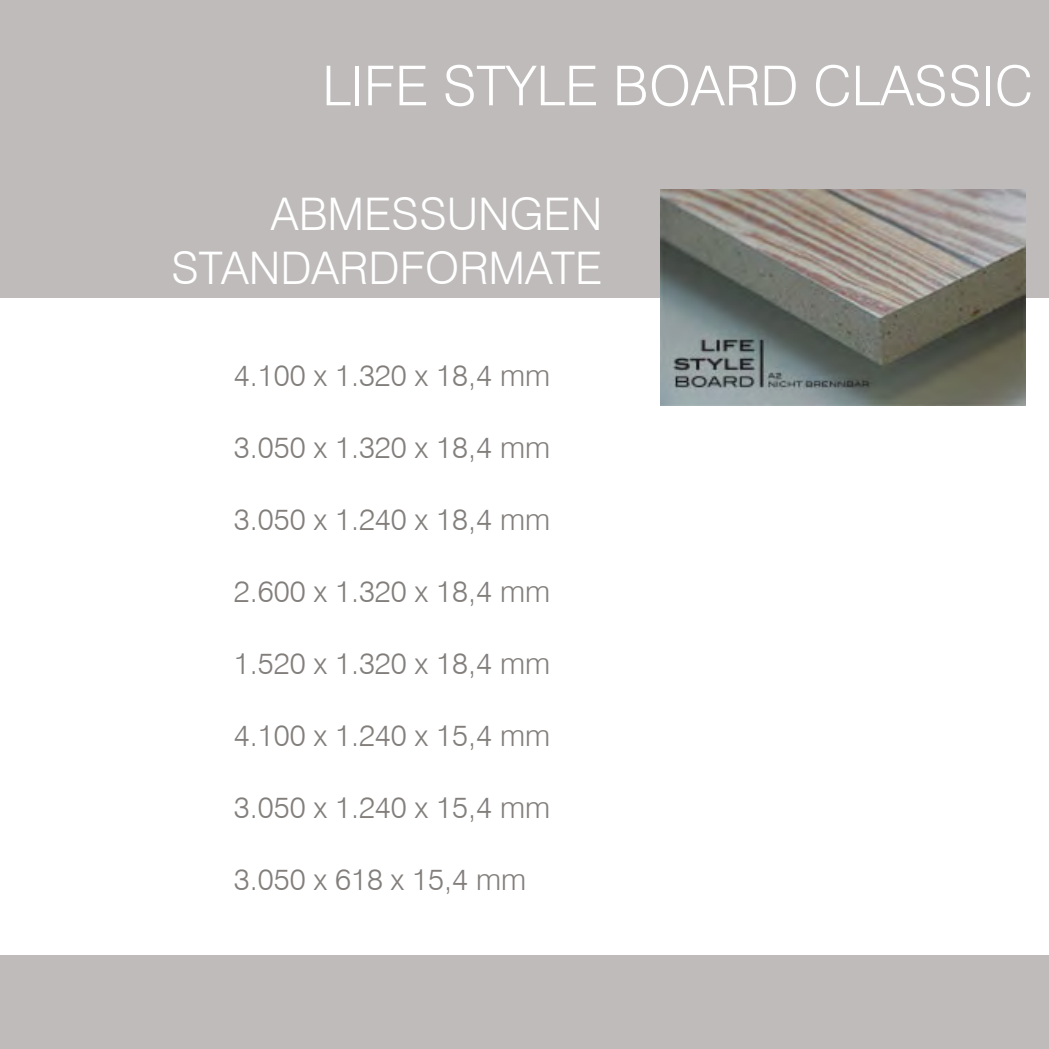
<style>
.page{position:relative;width:1049px;height:1049px;background:#fff}
.page>*{position:absolute;margin:0;border:0;box-sizing:border-box;transform-origin:0 0}
.t1{font:300 55px "Swiss 721 BT";color:#fff}
.t2{font:300 45px/54px "Swiss 721 BT";color:#fff;text-align:right}
.t3{font:300 30px "Swiss 721 BT";color:#827e7c}
</style>
<div class="page">
<div style="left:0;top:0;width:1049px;height:298px;background:#bebbba"></div>
<img style="left:661px;top:190px;width:365px;height:216px">
<div style="left:0;top:955px;width:1049px;height:94px;background:#bebbba"></div>
<h1 class="t1" style="left:322px;top:52px;width:712px">LIFE STYLE BOARD CLASSIC</h1>
<h2 class="t2" style="left:171px;top:186px;width:432px">ABMESSUNGEN<br>STANDARDFORMATE</h2>
<p class="t3" style="left:234px;top:357px;width:318px">4.100 x 1.320 x 18,4 mm</p>
<p class="t3" style="left:234px;top:429px;width:318px">3.050 x 1.320 x 18,4 mm</p>
<p class="t3" style="left:234px;top:501px;width:318px">3.050 x 1.240 x 18,4 mm</p>
<p class="t3" style="left:234px;top:573px;width:318px">2.600 x 1.320 x 18,4 mm</p>
<p class="t3" style="left:234px;top:645px;width:318px">1.520 x 1.320 x 18,4 mm</p>
<p class="t3" style="left:234px;top:717px;width:318px">4.100 x 1.240 x 15,4 mm</p>
<p class="t3" style="left:234px;top:789px;width:318px">3.050 x 1.240 x 15,4 mm</p>
<p class="t3" style="left:234px;top:861px;width:294px">3.050 x 618 x 15,4 mm</p>
</div>
